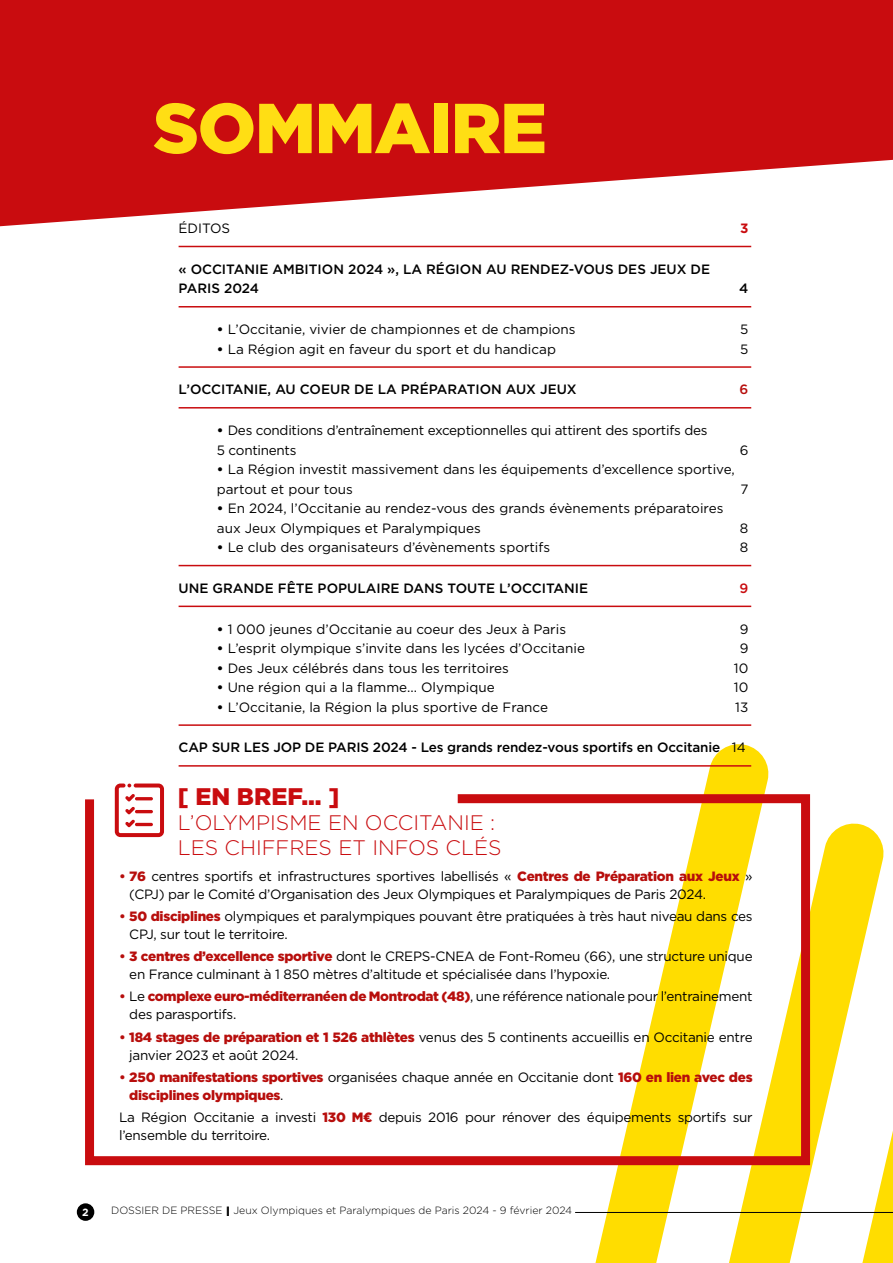
<style>
.page{position:relative;width:893px;height:1263px;background:#fff}
.page>*{position:absolute;margin:0;border:0;box-sizing:border-box;transform-origin:0 0}
.t1{font:900 70.5px "Gotham";letter-spacing:-.02em;color:#ffde14}
.t2{font:900 24px "Gotham";color:#c90c0f}
.t3{font:300 21px/25.2px "Gotham";color:#c90c0f}
.t4{font:13.5px/18px "Gotham";letter-spacing:-.02em;color:#000}
.t5{font:13.5px/19.5px "Gotham";color:#000}
.t6{font:500 13.5px/19.5px "Gotham";color:#000}
.t7{font:900 13.5px/18px "Gotham";letter-spacing:-.02em;color:#b70e0c}
.t8{font:700 13.5px "Gotham";color:#c90c0f}
.t9{font:500 13.5px "Gotham";color:#b70e0c}
.t10{font:500 13.5px "Gotham";color:#c90c0f}
.t11{font:300 10.5px "Gotham";color:#000}
.t12{font:700 10.5px "Gotham";color:#fff}
.s1{font-weight:700}
.s2{font-weight:400}
.s3{font-weight:700;color:#b70e0c}
.s4{font-weight:900;color:#b70e0c}
.s5{font-weight:400;color:#000}
.s6{font-weight:700;font-size:13.5px}
</style>
<div class="page">
<svg style="left:115px;top:783px;width:49px;height:7px"></svg>
<svg style="left:0;top:0;width:893px;height:226px;background:#d02f32"></svg>
<svg style="left:595px;top:744px;width:174px;height:519px"></svg>
<svg style="left:686px;top:823px;width:198px;height:440px;fill:#fd0"></svg>
<svg style="left:838px;top:960px;width:55px;height:303px"></svg>
<svg style="left:85px;top:790px;width:729px;height:380px"></svg>
<hr style="left:179px;top:246px;width:572px;height:1px;background:#c90c0f">
<hr style="left:179px;top:306px;width:572px;height:1px;background:#c90c0f">
<hr style="left:179px;top:366px;width:572px;height:2px;background:#c90c0f">
<hr style="left:179px;top:407px;width:572px;height:2px;background:#c90c0f">
<hr style="left:179px;top:565px;width:572px;height:1px;background:#c90c0f">
<hr style="left:179px;top:606px;width:572px;height:1px;background:#c90c0f">
<hr style="left:179px;top:724px;width:572px;height:2px;background:#c90c0f">
<hr style="left:179px;top:765px;width:572px;height:2px;background:#c90c0f">
<div style="left:77px;top:1203px;width:17px;height:18px;background:#000;border-radius:50%"></div>
<hr style="left:575px;top:1212px;width:318px;height:1px;background:#000">
<h1 class="t1" style="left:153px;top:80px;width:395px">SOMMAIRE</h1>
<p class="t4" style="left:179px;top:219px;width:53px">ÉDITOS</p>
<p class="t8" style="left:740px;top:219px;width:10px">3</p>
<p class="t6" style="left:179px;top:259px;width:533px">« OCCITANIE AMBITION 2024 », LA RÉGION AU RENDEZ-VOUS DES JEUX DE<br>PARIS 2024</p>
<p class="t6" style="left:739px;top:279px;width:11px">4</p>
<p class="t5" style="left:217px;top:319px;width:360px"><span class="s1">•</span> L’Occitanie, vivier de championnes et de champions</p>
<p class="t4" style="left:740px;top:320px;width:10px">5</p>
<p class="t5" style="left:217px;top:339px;width:341px"><span class="s1">•</span> La Région agit en faveur du sport et du handicap</p>
<p class="t4" style="left:740px;top:339px;width:10px">5</p>
<p class="t6" style="left:179px;top:380px;width:400px">L’OCCITANIE, AU COEUR DE LA PRÉPARATION AUX JEUX</p>
<p class="t9" style="left:739px;top:381px;width:10px">6</p>
<p class="t4" style="left:217px;top:420px;width:492px;line-height:19.5px"><span class="s1">•</span> Des conditions d’entraînement exceptionnelles qui attirent des sportifs des<br>5 continents</p>
<p class="t4" style="left:740px;top:440px;width:10px">6</p>
<p class="t5" style="left:217px;top:459px;width:520px"><span class="s1">•</span> La Région investit massivement dans les équipements d’excellence sportive, partout et pour tous</p>
<p class="t4" style="left:740px;top:479px;width:10px">7</p>
<p class="t5" style="left:217px;top:498px;width:508px"><span class="s1">•</span> En 2024, l’Occitanie au rendez-vous des grands évènements préparatoires aux Jeux Olympiques et Paralympiques</p>
<p class="t4" style="left:740px;top:518px;width:10px">8</p>
<p class="t5" style="left:217px;top:537px;width:335px"><span class="s1">•</span> Le club des organisateurs d’évènements sportifs</p>
<p class="t4" style="left:740px;top:538px;width:10px">8</p>
<p class="t6" style="left:179px;top:578px;width:411px">UNE GRANDE FÊTE POPULAIRE DANS TOUTE L’OCCITANIE</p>
<p class="t10" style="left:739px;top:579px;width:10px">9</p>
<p class="t5" style="left:217px;top:619px;width:351px"><span class="s1">•</span> 1 000 jeunes d’Occitanie au coeur des Jeux à Paris</p>
<p class="t4" style="left:740px;top:619px;width:10px">9</p>
<p class="t5" style="left:217px;top:638px;width:370px"><span class="s1">•</span> L’esprit olympique s’invite dans les lycées d’Occitanie</p>
<p class="t4" style="left:740px;top:639px;width:10px">9</p>
<p class="t5" style="left:217px;top:658px;width:294px"><span class="s1">•</span> Des Jeux célébrés dans tous les territoires</p>
<p class="t4" style="left:734px;top:658px;width:16px">10</p>
<p class="t5" style="left:217px;top:677px;width:279px"><span class="s1">•</span> Une région qui a la flamme... Olympique</p>
<p class="t4" style="left:734px;top:678px;width:16px">10</p>
<p class="t5" style="left:217px;top:697px;width:333px"><span class="s1">•</span> L’Occitanie, la Région la plus sportive de France</p>
<p class="t4" style="left:735px;top:697px;width:15px">13</p>
<p class="t6" style="left:179px;top:737px;width:569px">CAP SUR LES JOP DE PARIS 2024 - Les grands rendez-vous sportifs en Occitanie <span class="s2">14</span></p>
<h2 class="t2" style="left:178px;top:780px;width:163px">[ EN BREF... ]</h2>
<h3 class="t3" style="left:178px;top:809px;width:325px">L’OLYMPISME EN OCCITANIE :<br>LES CHIFFRES ET INFOS CLÉS</h3>
<p class="t4" style="left:129px;top:867px;width:625px;text-indent:-10px"><span class="s3">•</span> <span class="s4">76</span> centres sportifs et infrastructures sportives labellisés « <span class="s4">Centres de Préparation aux Jeux</span> » (CPJ) par le Comité d’Organisation des Jeux Olympiques et Paralympiques de Paris 2024.</p>
<p class="t4" style="left:129px;top:907px;width:625px;text-indent:-10px"><span class="s3">•</span> <span class="s4">50 disciplines</span> olympiques et paralympiques pouvant être pratiquées à très haut niveau dans ces<br>CPJ, sur tout le territoire.</p>
<p class="t4" style="left:129px;top:947px;width:625px;text-indent:-10px"><span class="s3">•</span> <span class="s4">3 centres d’excellence sportive</span> dont le CREPS-CNEA de Font-Romeu (66), une structure unique en France culminant à 1 850 mètres d’altitude et spécialisée dans l’hypoxie.</p>
<p class="t4" style="left:129px;top:987px;width:625px;text-indent:-10px"><span class="s3">•</span> Le <span class="s4">complexe euro-méditerranéen de Montrodat (48)</span>, une référence nationale pour l’entrainement des parasportifs.</p>
<p class="t4" style="left:129px;top:1028px;width:625px;text-indent:-10px"><span class="s3">•</span> <span class="s4">184 stages de préparation et 1 526 athlètes</span> venus des 5 continents accueillis en Occitanie entre janvier 2023 et août 2024.</p>
<p class="t7" style="left:129px;top:1068px;width:625px;text-indent:-10px"><span class="s1">•</span> 250 manifestations sportives <span class="s5">organisées chaque année en Occitanie dont</span> 160 en lien avec des disciplines olympiques<span class="s5">.</span></p>
<p class="t4" style="left:119px;top:1108px;width:635px">La Région Occitanie a investi <span class="s4">130 M€</span> depuis 2016 pour rénover des équipements sportifs sur l’ensemble du territoire.</p>
<p class="t12" style="left:82px;top:1205px;width:8px">2</p>
<p class="t11" style="left:111px;top:1204px;width:463px">DOSSIER DE PRESSE <span class="s6">I</span> Jeux Olympiques et Paralympiques de Paris 2024 - 9 février 2024</p>
</div>
